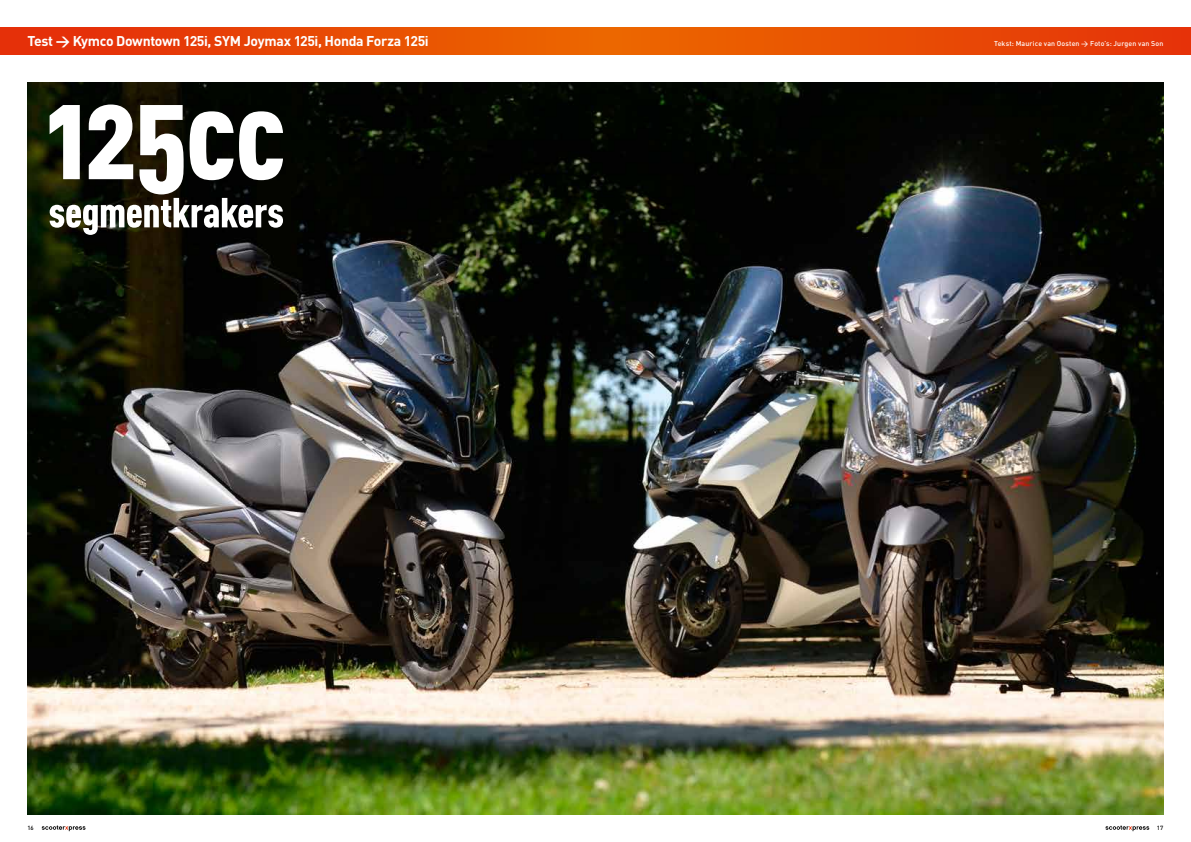
<style>
.page{position:relative;width:1191px;height:842px;background:#fff}
.page>*{position:absolute;margin:0;border:0;box-sizing:border-box;transform-origin:0 0}
.t1{font:700 14px "DIN Pro";letter-spacing:-.025em;color:#fff}
.t2{font:500 7px "DIN Pro";letter-spacing:.02em;color:#fff}
.t3{font:500 6px "DIN Pro";color:#000}
</style>
<div class="page">
<svg style="left:0;top:27px;width:1191px;height:28px;background:#e84a04"></svg>
<svg style="left:42px;top:825px;width:44px;height:6px"></svg>
<svg style="left:1105px;top:825px;width:44px;height:6px"></svg>
<img style="left:27px;top:82px;width:1136px;height:733px">
<svg style="left:50px;top:105px;width:233px;height:130px"></svg>
<p class="t1" style="left:27px;top:31px;width:403px">Test → Kymco Downtown 125i, SYM Joymax 125i, Honda Forza 125i</p>
<p class="t2" style="left:994px;top:38px;width:171px">Tekst: Maurice van Oosten → Foto’s: Jurgen van Son</p>
<p class="t3" style="left:27px;top:823px;width:8px">16</p>
<p class="t3" style="left:1157px;top:823px;width:8px">17</p>
</div>
